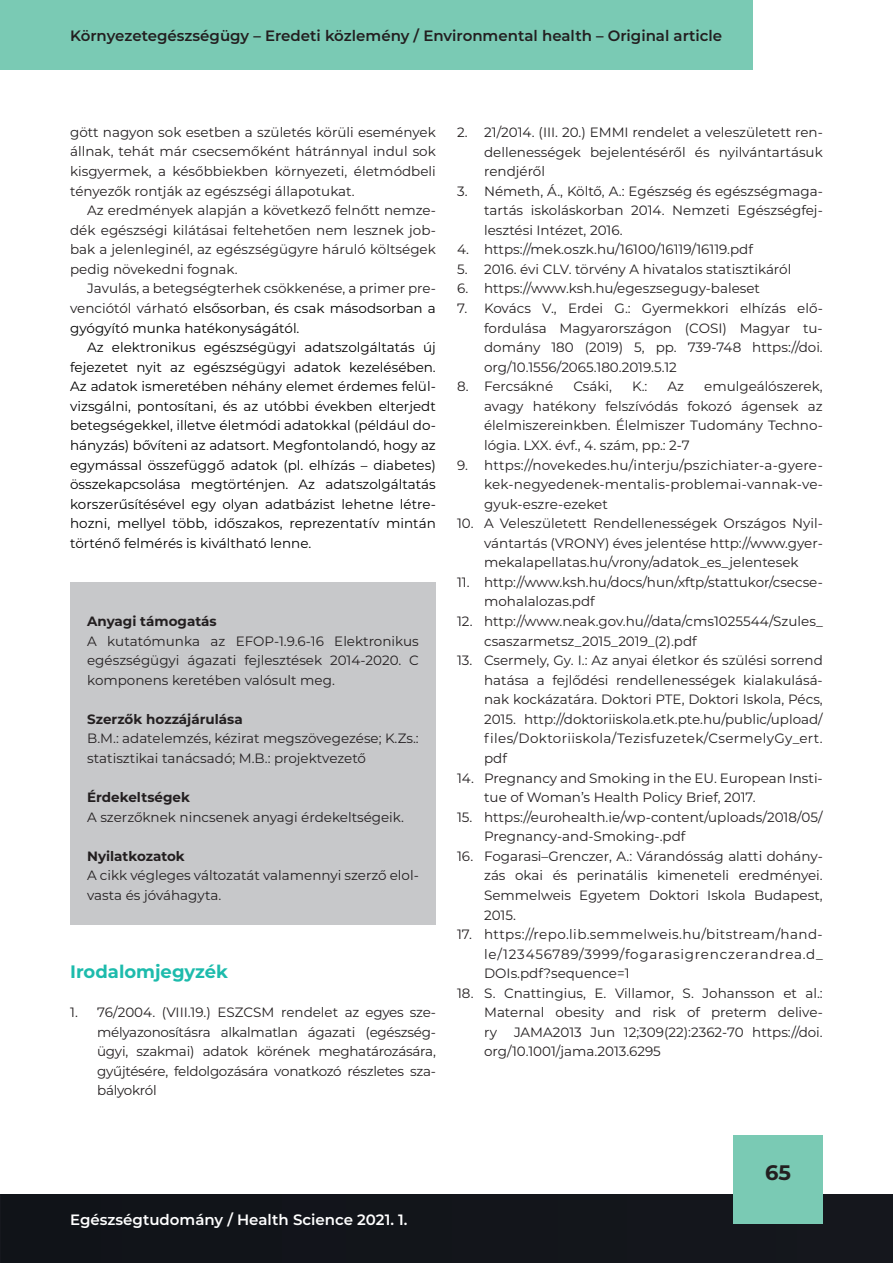
<style>
.page{position:relative;width:893px;height:1263px;background:#fff}
.page>*{position:absolute;margin:0;border:0;box-sizing:border-box;transform-origin:0 0}
.t1{font:700 21px "Montserrat";color:#231f20}
.t2{font:700 18px "Montserrat";color:#1dbbac}
.t3{font:600 15px "Montserrat";color:#231f20}
.t4{font:600 15px "Montserrat";color:#fff}
.t5{font:13.5px/19.5px "Montserrat";color:#231f20;text-align:justify}
.t6{font:13.5px/19.5px "Montserrat";color:#000001;text-align:justify}
.t7{font:700 13.5px "Montserrat";color:#231f20}
.s1{color:#000001}
</style>
<div class="page">
<div style="left:0;top:1195px;width:893px;height:68px;background:#12151b"></div>
<div style="left:0;top:1px;width:753px;height:69px;background:#7acab4"></div>
<div style="left:733px;top:1135px;width:90px;height:89px;background:#7acab4"></div>
<div style="left:70px;top:582px;width:366px;height:342px;background:#c7c8ca"></div>
<p class="t3" style="left:70px;top:25px;width:653px">Környezetegészségügy – Eredeti közlemény / Environmental health – Original article</p>
<p class="t5" style="left:70px;top:122px;width:367px">gött nagyon sok esetben a születés körüli események állnak, tehát már csecsemőként hátránnyal indul sok kisgyermek, a későbbiekben környezeti, életmódbeli tényezők rontják az egészségi állapotukat.</p>
<p class="t5" style="left:70px;top:200px;width:367px;text-indent:17px">Az eredmények alapján a következő felnőtt nemze&shy;dék egészségi kilátásai feltehetően nem lesznek job&shy;bak a jelenleginél, az egészségügyre háruló költségek pedig növekedni fognak.</p>
<p class="t5" style="left:70px;top:278px;width:367px;text-indent:17px">Javulás, a betegségterhek csökkenése, a primer pre&shy;venciótól várható <span class="s1">elsősorban, és csak másodsorban a gyógyító munka hatékonyságától.</span></p>
<p class="t6" style="left:70px;top:337px;width:367px;text-indent:17px">Az elektronikus egészségügyi adatszolgáltatás új fejezetet nyit az egészségügyi adatok kezelésében.<br>Az adatok ismeretében néhány elemet érdemes felül&shy;vizsgálni, pontosítani, és az utóbbi években elterjedt betegségekkel, illetve életmódi adatokkal (például do&shy;hányzás) bővíteni az adatsort. Megfontolandó, hogy az egymással összefüggő adatok (pl. elhízás – diabetes) összekapcsolása megtörténjen. Az adatszolgáltatás korszerűsítésével egy olyan adatbázist lehetne létre&shy;hozni, mellyel több, időszakos, reprezentatív mintán történő felmérés is kiváltható lenne.</p>
<p class="t7" style="left:87px;top:611px;width:131px">Anyagi támogatás</p>
<p class="t5" style="left:87px;top:630px;width:333px">A kutatómunka az EFOP-1.9.6-16 Elektronikus egészségügyi ágazati fejlesztések 2014-2020. C komponens keretében valósult meg.</p>
<p class="t7" style="left:87px;top:709px;width:157px">Szerzők hozzájárulása</p>
<p class="t5" style="left:87px;top:728px;width:333px">B.M.: adatelemzés, kézirat megszövegezése; K.Zs.: statisztikai tanácsadó; M.B.: projektvezető</p>
<p class="t7" style="left:87px;top:787px;width:104px">Érdekeltségek</p>
<p class="t5" style="left:87px;top:807px;width:318px">A szerzőknek nincsenek anyagi érdekeltségeik.</p>
<p class="t7" style="left:87px;top:846px;width:99px">Nyilatkozatok</p>
<p class="t5" style="left:87px;top:865px;width:333px">A cikk végleges változatát valamennyi szerző elol&shy;vasta és jóváhagyta.</p>
<h2 class="t2" style="left:70px;top:959px;width:159px">Irodalomjegyzék</h2>
<p class="t5" style="left:97px;top:1002px;width:340px;text-indent:-27px">1. 76/2004. (VIII.19.) ESZCSM rendelet az egyes sze&shy;mélyazonosításra alkalmatlan ágazati (egészség&shy;ügyi, szakmai) adatok körének meghatározására, gyűjtésére, feldolgozására vonatkozó részletes sza&shy;bályokról</p>
<p class="t5" style="left:484px;top:122px;width:340px;text-indent:-27px">2. 21/2014. (III. 20.) EMMI rendelet a veleszületett ren&shy;dellenességek bejelentéséről és nyilvántartásuk rendjéről</p>
<p class="t5" style="left:484px;top:181px;width:340px;text-indent:-27px">3. Németh, Á., Költő, A.: Egészség és egészségmaga&shy;tartás iskoláskorban 2014. Nemzeti Egészségfej&shy;lesztési Intézet, 2016.</p>
<p class="t5" style="left:457px;top:239px;width:297px">4. https://mek.oszk.hu/16100/16119/16119.pdf</p>
<p class="t5" style="left:457px;top:259px;width:336px">5. 2016. évi CLV. törvény A hivatalos statisztikáról</p>
<p class="t5" style="left:457px;top:278px;width:304px">6. https://www.ksh.hu/egeszsegugy-baleset</p>
<p class="t5" style="left:484px;top:298px;width:340px;text-indent:-27px">7. Kovács V., Erdei G.: Gyermekkori elhízás elő&shy;fordulása Magyarországon (COSI) Magyar tu&shy;domány 180 (2019) 5, pp. 739-748 https://doi. org/10.1556/2065.180.2019.5.12</p>
<p class="t5" style="left:457px;top:376px;width:98px">8. Fercsákné</p>
<p class="t5" style="left:573px;top:376px;width:40px">Csáki,</p>
<p class="t5" style="left:632px;top:376px;width:17px">K.:</p>
<p class="t5" style="left:668px;top:376px;width:18px">Az</p>
<p class="t5" style="left:484px;top:376px;width:340px;text-indent:220px">emulgeálószerek, avagy hatékony felszívódás fokozó ágensek az élelmiszereinkben. Élelmiszer Tudomány Techno&shy;lógia. LXX. évf., 4. szám, pp.: 2-7</p>
<p class="t5" style="left:484px;top:454px;width:340px;text-indent:-27px">9. https://novekedes.hu/interju/pszichiater-a-gyere&shy;kek-negyedenek-mentalis-problemai-vannak-ve&shy;gyuk-eszre-ezeket</p>
<p class="t5" style="left:484px;top:513px;width:340px;text-indent:-27px">10. A Veleszületett Rendellenességek Országos Nyil&shy;vántartás (VRONY) éves jelentése http://www.gyer&shy;mekalapellatas.hu/vrony/adatok_es_jelentesek</p>
<p class="t5" style="left:484px;top:572px;width:340px;text-indent:-27px">11. http://www.ksh.hu/docs/hun/xftp/stattukor/csecse&shy;mohalalozas.pdf</p>
<p class="t5" style="left:484px;top:611px;width:340px;text-indent:-27px">12. http://www.neak.gov.hu//data/cms1025544/Szules_ csaszarmetsz_2015_2019_(2).pdf</p>
<p class="t5" style="left:484px;top:650px;width:340px;text-indent:-27px">13. Csermely, Gy. I.: Az anyai életkor és szülési sorrend hatása a fejlődési rendellenességek kialakulásá&shy;nak kockázatára. Doktori PTE, Doktori Iskola, Pécs, 2015. http://doktoriiskola.etk.pte.hu/public/upload/ files/Doktoriiskola/Tezisfuzetek/CsermelyGy_ert. pdf</p>
<p class="t5" style="left:484px;top:767px;width:340px;text-indent:-27px">14. Pregnancy and Smoking in the EU. European Insti&shy;tue of Woman’s Health Policy Brief, 2017.</p>
<p class="t5" style="left:484px;top:807px;width:340px;text-indent:-27px">15. https://eurohealth.ie/wp-content/uploads/2018/05/<br>Pregnancy-and-Smoking-.pdf</p>
<p class="t5" style="left:484px;top:846px;width:340px;text-indent:-27px">16. Fogarasi–Grenczer, A.: Várandósság alatti dohány&shy;zás okai és perinatális kimeneteli eredményei.<br>Semmelweis Egyetem Doktori Iskola Budapest, 2015.</p>
<p class="t5" style="left:484px;top:924px;width:340px;text-indent:-27px">17. https://repo.lib.semmelweis.hu/bitstream/hand&shy;le/123456789/3999/fogarasigrenczerandrea.d_ DOIs.pdf?sequence=1</p>
<p class="t5" style="left:484px;top:983px;width:340px;text-indent:-27px">18. S. Cnattingius, E. Villamor, S. Johansson et al.:<br>Maternal obesity and risk of preterm delive&shy;ry</p>
<p class="t5" style="left:484px;top:1022px;width:340px;text-indent:30px">JAMA2013 Jun 12;309(22):2362-70 https://doi. org/10.1001/jama.2013.6295</p>
<p class="t4" style="left:70px;top:1209px;width:339px">Egészségtudomány / Health Science 2021. 1.</p>
<h1 class="t1" style="left:765px;top:1157px;width:27px">65</h1>
</div>
